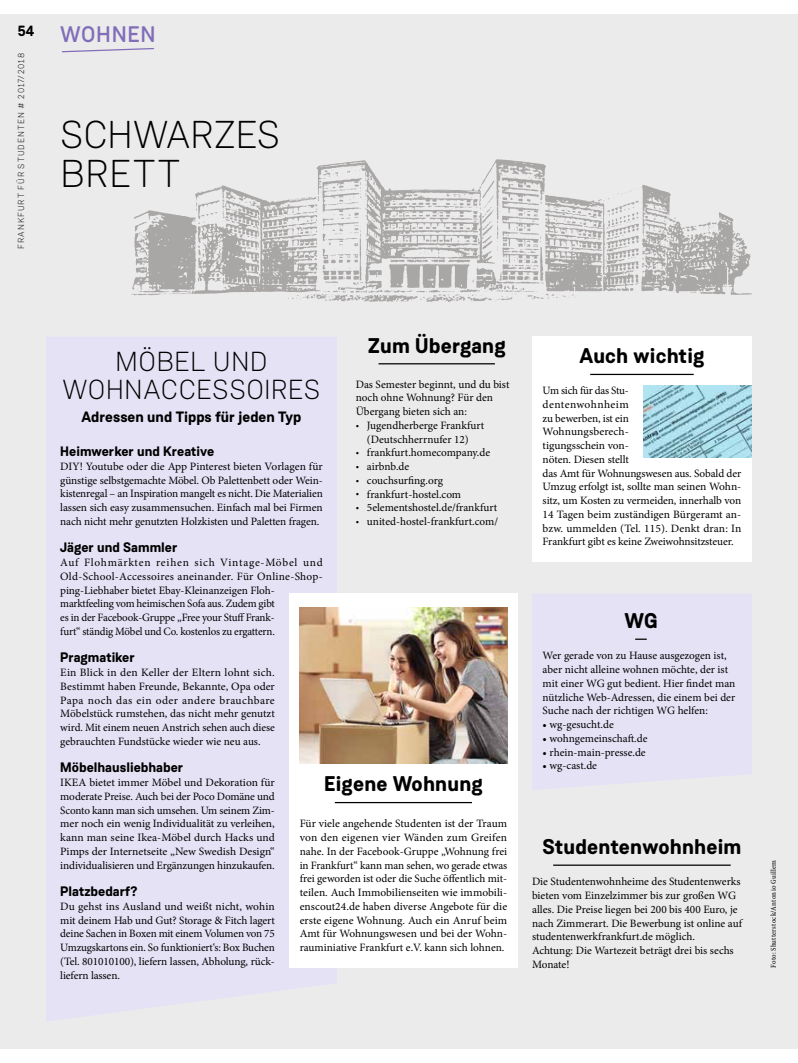
<style>
.page{position:relative;width:798px;height:1063px;background:#fff}
.page>*{position:absolute;margin:0;border:0;box-sizing:border-box;transform-origin:0 0}
.t1{font:300 38.75px/38.8px "Weissenhof Grotesk";color:#000}
.t2{font:300 27.5px/27.5px "Weissenhof Grotesk";letter-spacing:.01em;color:#000;text-align:center}
.t3{font:500 22.5px "Weissenhof Grotesk";letter-spacing:.03em;color:#816eb9}
.t4{font:700 21.25px "Weissenhof Grotesk";letter-spacing:.01em;color:#000}
.t5{font:700 15px "Weissenhof Grotesk";color:#000}
.t6{font:700 13.75px "Weissenhof Grotesk";color:#000}
.t7{font:11.25px/13.8px "Minion Pro";letter-spacing:-.005em;color:#000}
.t8{font:300 8.75px "Weissenhof Grotesk";letter-spacing:.11em;color:#000}
.t9{font:7.5px "Minion Pro Cn Capt";letter-spacing:.025em;color:#000}
.s1{font-size:8.75px}
</style>
<div class="page">
<div style="left:0;top:14px;width:797px;height:1035px;background:#ecebeb"></div>
<img style="left:131px;top:159px;width:620px;height:142px">
<div style="left:532px;top:594px;width:219px;height:196px;background:#e6e2f6"></div>
<svg style="left:61px;top:48px;width:93px;height:5px"></svg>
<div style="left:47px;top:337px;width:290px;height:684px;background:#e6e2f6"></div>
<hr style="left:553px;top:865px;width:177px;height:1px;background:#000">
<hr style="left:378px;top:363px;width:116px;height:1px;background:#000">
<div style="left:289px;top:594px;width:228px;height:374px;background:#fff"></div>
<hr style="left:335px;top:802px;width:137px;height:1px;background:#000">
<img style="left:299px;top:608px;width:208px;height:156px">
<div style="left:531px;top:337px;width:220px;height:225px;background:#fff"></div>
<hr style="left:590px;top:374px;width:103px;height:1px;background:#000">
<img style="left:643px;top:385px;width:108px;height:72px">
<h3 class="t5" style="left:18px;top:22px;width:18px">54</h3>
<p class="t8" style="left:16px;top:249px;width:198px;rotate:-90deg">FRANKFU RT FÜR STU DENTEN # 2017/2018</p>
<h3 class="t3" style="left:60px;top:20px;width:97px">WOHNEN</h3>
<h1 class="t1" style="left:60px;top:115px;width:217px">SCHWARZES<br>BRETT</h1>
<h3 class="t4" style="left:367px;top:332px;width:139px">Zum Übergang</h3>
<p class="t7" style="left:355px;top:377px;width:155px">Das Semester beginnt, und du bist noch ohne Wohnung? Für den<br>Übergang bieten sich an:</p>
<p class="t7" style="left:355px;top:418px;width:130px;text-align:center"><span class="s1">•</span> Jugendherberge Frankfurt (Deutschherrnufer 12)</p>
<p class="t7" style="left:355px;top:446px;width:136px"><span class="s1">•</span> frankfurt.homecompany.de</p>
<p class="t7" style="left:355px;top:460px;width:55px"><span class="s1">•</span> airbnb.de</p>
<p class="t7" style="left:355px;top:473px;width:89px"><span class="s1">•</span> couchsurfing.org</p>
<p class="t7" style="left:355px;top:487px;width:107px"><span class="s1">•</span> frankfurt-hostel.com</p>
<p class="t7" style="left:355px;top:501px;width:143px"><span class="s1">•</span> 5elementshostel.de/frankfurt</p>
<p class="t7" style="left:355px;top:515px;width:144px"><span class="s1">•</span> united-hostel-frankfurt.com/</p>
<h2 class="t2" style="left:63px;top:348px;width:256px">MÖBEL UND<br>WOHNACCESSOIRES</h2>
<h3 class="t5" style="left:81px;top:407px;width:221px">Adressen und Tipps für jeden Typ</h3>
<p class="t6" style="left:60px;top:443px;width:155px">Heimwerker und Kreative</p>
<p class="t7" style="left:60px;top:459px;width:264px;text-align:justify">DIY! Youtube oder die App Pinterest bieten Vorlagen für günstige selbstgemachte Möbel. Ob Palettenbett oder Wein&shy;kistenregal – an Inspiration mangelt es nicht. Die Materialien lassen sich easy zusammensuchen. Einfach mal bei Firmen nach nicht mehr genutzten Holzkisten und Paletten fragen.</p>
<p class="t6" style="left:60px;top:539px;width:119px">Jäger und Sammler</p>
<p class="t7" style="left:60px;top:556px;width:264px">Auf Flohmärkten reihen sich Vintage-Möbel und Old-School-Accessoires aneinander. Für Online-Shop&shy;ping-Liebhaber bietet Ebay-Kleinanzeigen Floh&shy;marktfeeling vom heimischen Sofa aus. Zudem gibt<br>es in der Facebook-Gruppe „Free your Stuff Frank-<br>furt“ ständig Möbel und Co. kostenlos zu ergattern.</p>
<p class="t6" style="left:60px;top:649px;width:76px">Pragmatiker</p>
<p class="t7" style="left:60px;top:666px;width:216px;text-align:justify">Ein Blick in den Keller der Eltern lohnt sich.<br>Bestimmt haben Freunde, Bekannte, Opa oder Papa noch das ein oder andere brauchbare Möbelstück rumstehen, das nicht mehr genutzt wird. Mit einem neuen Anstrich sehen auch diese gebrauchten Fundstücke wieder wie neu aus.</p>
<p class="t6" style="left:60px;top:759px;width:124px">Möbelhausliebhaber</p>
<p class="t7" style="left:60px;top:776px;width:216px;text-align:justify">IKEA bietet immer Möbel und Dekoration für moderate Preise. Auch bei der Poco Domäne und Sconto kann man sich umsehen. Um seinem Zim&shy;mer noch ein wenig Individualität zu verleihen, kann man seine Ikea-Möbel durch Hacks und Pimps der Internetseite „New Swedish Design“ individualisieren und Ergänzungen hinzukaufen.</p>
<p class="t6" style="left:60px;top:883px;width:79px">Platzbedarf?</p>
<p class="t7" style="left:60px;top:899px;width:216px;text-align:justify">Du gehst ins Ausland und weißt nicht, wohin mit deinem Hab und Gut? Storage &amp; Fitch lagert deine Sachen in Boxen mit einem Volumen von 75<br>Umzugskartons ein. So funktioniert‘s: Box Buchen (Tel. 801010100), liefern lassen, Abholung, rück&shy;liefern lassen.</p>
<h3 class="t4" style="left:324px;top:771px;width:160px">Eigene Wohnung</h3>
<p class="t7" style="left:299px;top:817px;width:209px;text-align:justify">Für viele angehende Studenten ist der Traum von den eigenen vier Wänden zum Greifen nahe. In der Facebook-Gruppe „Wohnung frei in Frankfurt“ kann man sehen, wo gerade etwas frei geworden ist oder die Suche öffentlich mit&shy;teilen. Auch Immobilienseiten wie immobili&shy;enscout24.de haben diverse Angebote für die erste eigene Wohnung. Auch ein Anruf beim Amt für Wohnungswesen und bei der Wohn&shy;rauminiative Frankfurt e.V. kann sich lohnen.</p>
<h3 class="t4" style="left:579px;top:342px;width:126px">Auch wichtig</h3>
<p class="t7" style="left:542px;top:384px;width:200px">Um sich für das Stu-<br>dentenwohnheim<br>zu bewerben, ist ein<br>Wohnungsberech-<br>tigungsschein von-<br>nöten. Diesen stellt<br>das Amt für Wohnungswesen aus. Sobald der<br>Umzug erfolgt ist, sollte man seinen Wohn&shy;sitz, um Kosten zu vermeiden, innerhalb von<br>14 Tagen beim zuständigen Bürgeramt an&shy;bzw. ummelden (Tel. 115). Denkt dran: In<br>Frankfurt gibt es keine Zweiwohnsitzsteuer.</p>
<h3 class="t4" style="left:624px;top:607px;width:35px">WG</h3>
<p class="t7" style="left:542px;top:649px;width:194px">Wer gerade von zu Hause ausgezogen ist, aber nicht alleine wohnen möchte, der ist mit einer WG gut bedient. Hier findet man nützliche Web-Adressen, die einem bei der Suche nach der richtigen WG helfen:</p>
<p class="t7" style="left:542px;top:718px;width:73px">• wg-gesucht.de</p>
<p class="t7" style="left:542px;top:732px;width:106px">• wohngemeinschaft.de</p>
<p class="t7" style="left:542px;top:745px;width:105px">• rhein-main-presse.de</p>
<p class="t7" style="left:542px;top:759px;width:56px">• wg-cast.de</p>
<h3 class="t4" style="left:542px;top:833px;width:200px">Studentenwohnheim</h3>
<p class="t7" style="left:531px;top:875px;width:211px">Die Studentenwohnheime des Studentenwerks bieten vom Einzelzimmer bis zur großen WG alles. Die Preise liegen bei 200 bis 400 Euro, je nach Zimmerart. Die Bewerbung ist online auf studentenwerkfrankfurt.de möglich.<br>Achtung: Die Wartezeit beträgt drei bis sechs Monate!</p>
<p class="t9" style="left:768px;top:968px;width:109px;rotate:-90deg">Foto: Shutterstock/Antonio Guillem</p>
</div>
